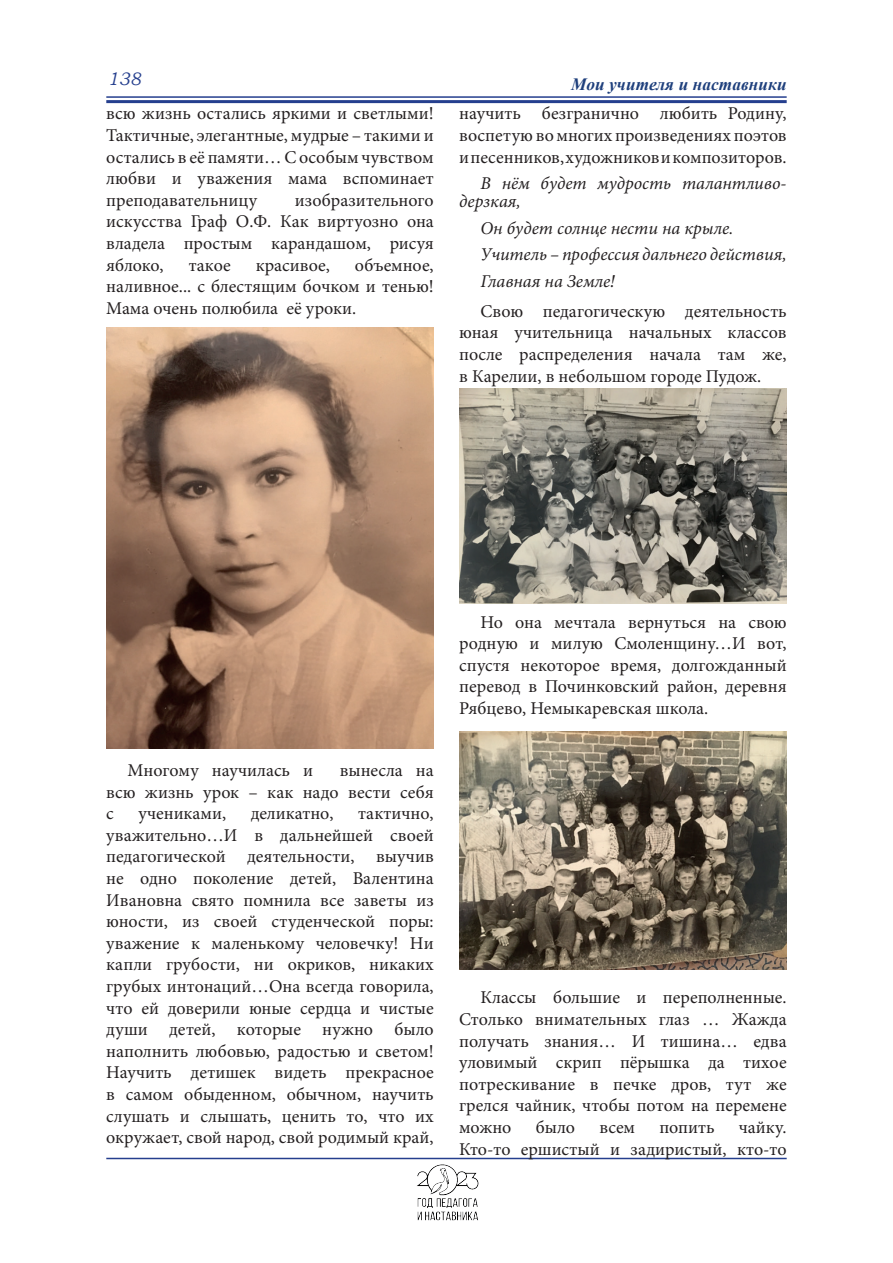
<style>
.page{position:relative;width:893px;height:1263px;background:#fff}
.page>*{position:absolute;margin:0;border:0;box-sizing:border-box;transform-origin:0 0}
.t1{font:18px/21.6px "Minion Pro";color:#231f20;text-align:justify}
.t2{font:italic 18px/26.5px "Minion Pro";color:#231f20}
.t3{font:italic 18px "Bookman Old Style";color:#253f8e}
.t4{font:italic 700 17.25px "Times New Roman";letter-spacing:.005em;color:#1e3f7c}
</style>
<div class="page">
<hr style="left:106px;top:96px;width:681px;height:2px;background:#253f8e">
<hr style="left:106px;top:100px;width:681px;height:3px;background:#253f8e">
<img style="left:383px;top:1159px;width:127px;height:62px">
<hr style="left:106px;top:1158px;width:681px;height:1px;background:#253f8e">
<img style="left:106px;top:327px;width:328px;height:421px">
<img style="left:459px;top:388px;width:328px;height:215px">
<img style="left:459px;top:731px;width:328px;height:238px">
<p class="t3" style="left:108px;top:66px;width:35px">138</p>
<p class="t4" style="left:571px;top:72px;width:217px">Мои учителя и наставники</p>
<p class="t1" style="left:106px;top:103px;width:329px">всю жизнь остались яркими и светлыми!<br>Тактичные, элегантные, мудрые – такими и остались в её памяти… С особым чувством любви и уважения мама вспоминает преподавательницу</p>
<p class="t1" style="left:459px;top:103px;width:329px">научить безгранично любить Родину, воспетую во многих произведениях поэтов и песенников, художников и композиторов.</p>
<p class="t2" style="left:459px;top:174px;width:329px;line-height:18px;text-indent:21px">В нём будет мудрость талантливо&shy;дерзкая,</p>
<p class="t2" style="left:480px;top:215px;width:308px">Он будет солнце нести на крыле.<br>Учитель – профессия дальнего действия,<br>Главная на Земле!</p>
<p class="t1" style="left:459px;top:300px;width:329px;text-indent:21px">Свою педагогическую деятельность юная учительница начальных классов после распределения начала там же, в Карелии, в небольшом городе Пудож.</p>
<p class="t1" style="left:106px;top:189px;width:329px;text-indent:188px">изобразительного искусства Граф О.Ф. Как виртуозно она владела простым карандашом, рисуя яблоко,</p>
<p class="t1" style="left:106px;top:254px;width:329px;text-indent:249px">объемное, наливное... с блестящим бочком и тенью!<br>Мама очень полюбила её уроки.</p>
<p class="t1" style="left:189px;top:254px;width:44px">такое</p>
<p class="t1" style="left:256px;top:254px;width:76px">красивое,</p>
<p class="t1" style="left:128px;top:759px;width:187px">Многому научилась и</p>
<p class="t1" style="left:106px;top:759px;width:329px;text-indent:233px">вынесла на всю жизнь урок – как надо вести себя с</p>
<p class="t1" style="left:106px;top:803px;width:329px;text-indent:252px">тактично, уважительно…И в дальнейшей своей педагогической деятельности, выучив не одно поколение детей, Валентина Ивановна свято помнила все заветы из юности, из своей студенческой поры: уважение к маленькому человечку! Ни капли грубости, ни окриков, никаких грубых интонаций…Она всегда говорила, что ей доверили юные сердца и чистые души детей, которые нужно было наполнить любовью, радостью и светом!<br>Научить детишек видеть прекрасное в самом обыденном, обычном, научить слушать и слышать, ценить то, что их окружает, свой народ, свой родимый край,</p>
<p class="t1" style="left:138px;top:803px;width:89px">учениками,</p>
<p class="t1" style="left:251px;top:803px;width:84px">деликатно,</p>
<p class="t1" style="left:459px;top:611px;width:329px;text-indent:21px">Но она мечтала вернуться на свою родную и милую Смоленщину…И вот, спустя некоторое время, долгожданный перевод в Починковский район, деревня Рябцево, Немыкаревская школа.</p>
<p class="t1" style="left:459px;top:987px;width:329px;text-indent:21px">Классы большие и переполненные.<br>Столько внимательных глаз … Жажда получать знания… И тишина… едва уловимый скрип пёрышка да тихое потрескивание в печке дров, тут же грелся чайник, чтобы потом на перемене можно</p>
<p class="t1" style="left:536px;top:1116px;width:41px">было</p>
<p class="t1" style="left:599px;top:1116px;width:37px">всем</p>
<p class="t1" style="left:659px;top:1116px;width:57px">попить</p>
<p class="t1" style="left:459px;top:1116px;width:329px;text-align:right">чайку.<br>Кто-то ершистый и задиристый, кто-то</p>
</div>
